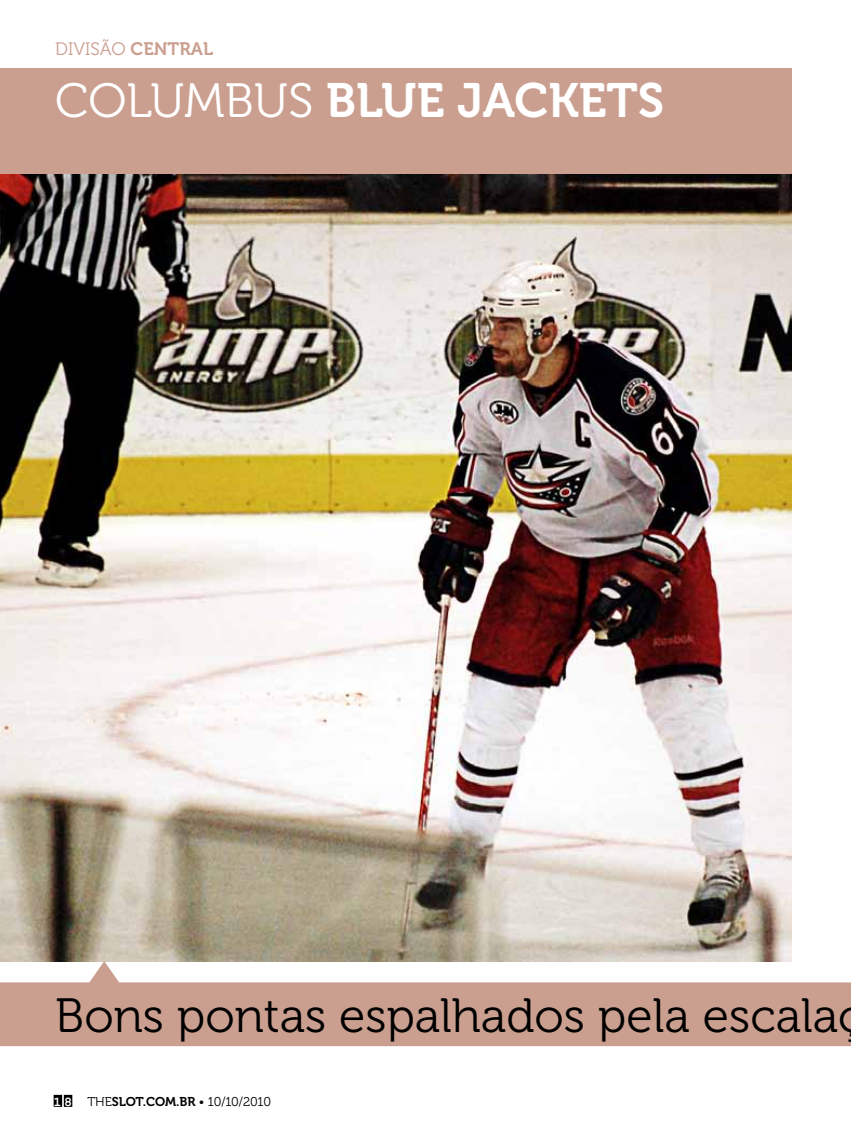
<style>
.page{position:relative;width:851px;height:1127px;background:#fff}
.page>*{position:absolute;margin:0;border:0;box-sizing:border-box;transform-origin:0 0}
.t1{font:48px "Museo 300";color:#000}
.t2{font:48px "Museo 700";color:#fff}
.t3{font:18px "Museo 300";color:#cb9f90}
.t4{font:12.75px "Museo 300";letter-spacing:-.02em;color:#000}
.s1{font-family:"Museo 700"}
.s2{font-family:"Museo 300"}
.s3{font-family:"Courier New";font-weight:700;font-size:13.5px;color:#fff}
</style>
<div class="page">
<svg style="left:54px;top:1095px;width:18px;height:12px"></svg>
<div style="left:0;top:68px;width:791px;height:106px;background:#cb9f90"></div>
<img style="left:0;top:174px;width:791px;height:787px">
<svg style="left:0;top:961px;width:850px;height:85px;fill:#cb9f90"></svg>
<p class="t3" style="left:55px;top:39px;width:158px">Divisão <span class="s1">CENTRAL</span></p>
<p class="t2" style="left:55px;top:73px;width:580px"><span class="s2">Columbus</span> BLUE JACKETS</p>
<p class="t1" style="left:55px;top:990px;width:784px">Bons pontas espalhados pela escala</p>
<p class="t4" style="left:54px;top:1094px;width:219px"><span class="s3">1 8</span> THE<span class="s1">SLOT.COM.BR</span> • 10/10/2010</p>
</div>
